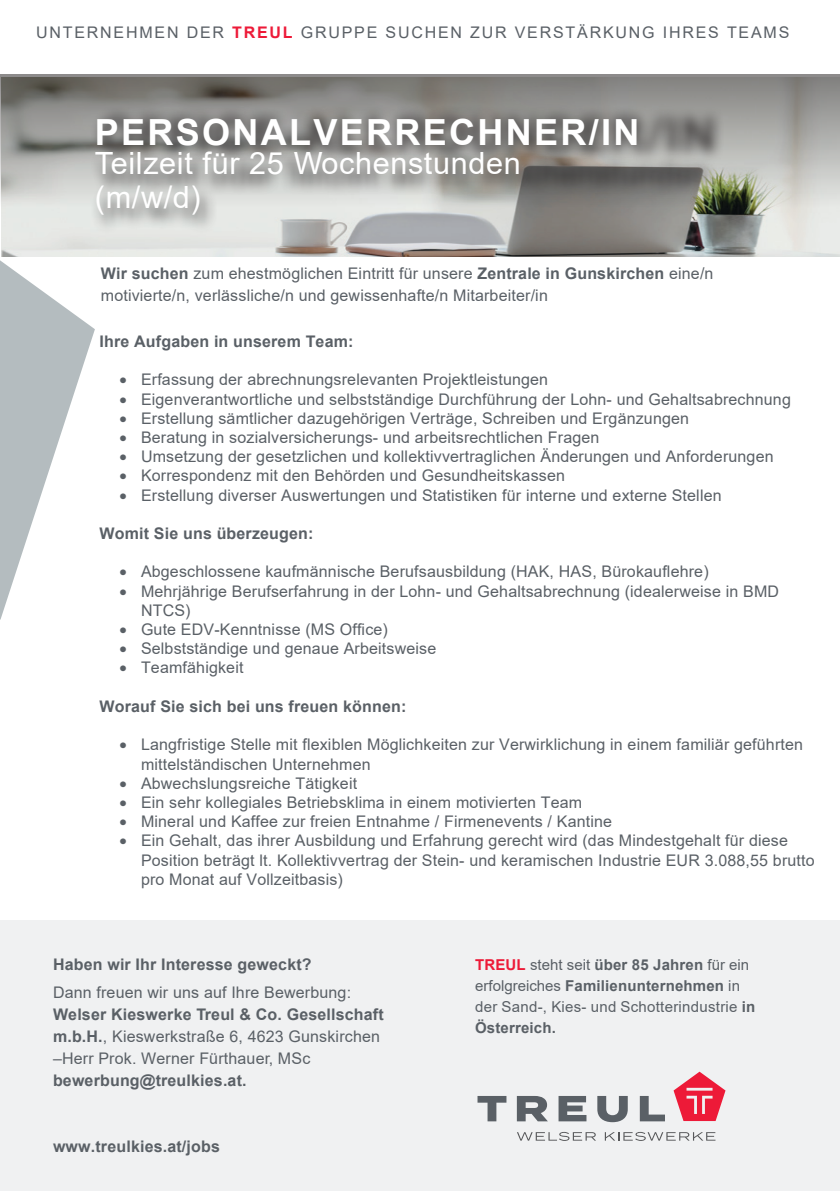
<style>
.page{position:relative;width:840px;height:1191px;background:#fff}
.page>*{position:absolute;margin:0;border:0;box-sizing:border-box;transform-origin:0 0}
.t1{font:700 36px "Arial";letter-spacing:.065em;color:#fff}
.t2{font:30.6px/33.6px "Arial";letter-spacing:.02em;color:#fff}
.t3{font:16px/19.2px "Arial";letter-spacing:.01em;color:#5a6066}
.t4{font:700 16px/22px "Arial";letter-spacing:.01em;color:#5a6066}
.t5{font:16px "Arial";letter-spacing:.11em;color:#5a6066}
.t6{font:15px/21px "Arial";letter-spacing:.02em;color:#5a6066}
.s1{font-weight:700;color:#ed1a38}
.s2{font-weight:700}
.s3{font-weight:400}
</style>
<div class="page">
<img style="left:1px;top:207px;width:838px;height:49px">
<svg style="left:0;top:74px;width:839px;height:133px"></svg>
<div style="left:90px;top:105px;width:634px;height:58px;background:#231f20;opacity:.8"></div>
<div style="left:90px;top:151px;width:628px;height:84px;background:#231f20;opacity:.8"></div>
<div style="left:0;top:920px;width:839px;height:271px;background:#f0f1f2"></div>
<svg style="left:477px;top:1096px;width:187px;height:26px"></svg>
<svg style="left:673px;top:1071px;width:52px;height:50px"></svg>
<svg style="left:517px;top:1131px;width:78px;height:9px"></svg>
<svg style="left:604px;top:1131px;width:111px;height:9px"></svg>
<svg style="left:0;top:260px;width:95px;height:359px"></svg>
<p class="t5" style="left:36px;top:22px;width:754px">UNTERNEHMEN DER <span class="s1">TREUL</span> GRUPPE SUCHEN ZUR VERSTÄRKUNG IHRES TEAMS</p>
<p class="t1" style="left:95px;top:107px;width:545px">PERSONALVERRECHNER/IN</p>
<p class="t2" style="left:95px;top:146px;width:427px">Teilzeit für 25 Wochenstunden (m/w/d)</p>
<p class="t3" style="left:101px;top:262px;width:613px;line-height:22px"><span class="s2">Wir suchen</span> zum ehestmöglichen Eintritt für unsere <span class="s2">Zentrale in Gunskirchen</span> eine/n motivierte/n, verlässliche/n und gewissenhafte/n Mitarbeiter/in</p>
<p class="t4" style="left:100px;top:330px;width:255px">Ihre Aufgaben in unserem Team:</p>
<p class="t3" style="left:120px;top:370px;width:430px">• Erfassung der abrechnungsrelevanten Projektleistungen</p>
<p class="t3" style="left:120px;top:389px;width:672px">• Eigenverantwortliche und selbstständige Durchführung der Lohn- und Gehaltsabrechnung</p>
<p class="t3" style="left:120px;top:408px;width:570px">• Erstellung sämtlicher dazugehörigen Verträge, Schreiben und Ergänzungen</p>
<p class="t3" style="left:120px;top:428px;width:481px">• Beratung in sozialversicherungs- und arbeitsrechtlichen Fragen</p>
<p class="t3" style="left:120px;top:447px;width:655px">• Umsetzung der gesetzlichen und kollektivvertraglichen Änderungen und Anforderungen</p>
<p class="t3" style="left:120px;top:466px;width:446px">• Korrespondenz mit den Behörden und Gesundheitskassen</p>
<p class="t3" style="left:120px;top:485px;width:603px">• Erstellung diverser Auswertungen und Statistiken für interne und externe Stellen</p>
<p class="t4" style="left:100px;top:522px;width:215px">Womit Sie uns überzeugen:</p>
<p class="t3" style="left:120px;top:562px;width:590px">• Abgeschlossene kaufmännische Berufsausbildung (HAK, HAS, Bürokauflehre)</p>
<p class="t3" style="left:141px;top:581px;width:639px;text-indent:-21px">• Mehrjährige Berufserfahrung in der Lohn- und Gehaltsabrechnung (idealerweise in BMD<br>NTCS)</p>
<p class="t3" style="left:120px;top:620px;width:269px">• Gute EDV-Kenntnisse (MS Office)</p>
<p class="t3" style="left:120px;top:639px;width:318px">• Selbstständige und genaue Arbeitsweise</p>
<p class="t3" style="left:120px;top:658px;width:125px">• Teamfähigkeit</p>
<p class="t4" style="left:100px;top:695px;width:308px">Worauf Sie sich bei uns freuen können:</p>
<p class="t3" style="left:141px;top:735px;width:663px;text-indent:-21px">• Langfristige Stelle mit flexiblen Möglichkeiten zur Verwirklichung in einem familiär geführten mittelständischen Unternehmen</p>
<p class="t3" style="left:120px;top:773px;width:239px">• Abwechslungsreiche Tätigkeit</p>
<p class="t3" style="left:120px;top:792px;width:464px">• Ein sehr kollegiales Betriebsklima in einem motivierten Team</p>
<p class="t3" style="left:120px;top:812px;width:493px">• Mineral und Kaffee zur freien Entnahme / Firmenevents / Kantine</p>
<p class="t3" style="left:141px;top:831px;width:674px;text-indent:-21px">• Ein Gehalt, das ihrer Ausbildung und Erfahrung gerecht wird (das Mindestgehalt für diese<br>Position beträgt lt. Kollektivvertrag der Stein- und keramischen Industrie EUR 3.088,55 brutto pro Monat auf Vollzeitbasis)</p>
<p class="t3" style="left:53px;top:950px;width:299px;line-height:28px"><span class="s2">Haben wir Ihr Interesse geweckt?<br></span>Dann freuen wir uns auf Ihre Bewerbung:</p>
<p class="t4" style="left:53px;top:1003px;width:332px">Welser Kieswerke Treul &amp; Co. Gesellschaft m.b.H.<span class="s3">, Kieswerkstraße 6, 4623 Gunskirchen –Herr Prok. Werner Fürthauer, MSc </span>bewerbung@treulkies.at.</p>
<p class="t4" style="left:53px;top:1135px;width:168px">www.treulkies.at/jobs</p>
<p class="t6" style="left:475px;top:954px;width:281px"><span class="s1">TREUL</span> steht seit <span class="s2">über 85 Jahren</span> für ein erfolgreiches <span class="s2">Familienunternehmen</span> in der Sand-, Kies- und Schotterindustrie <span class="s2">in Österreich.</span></p>
</div>
